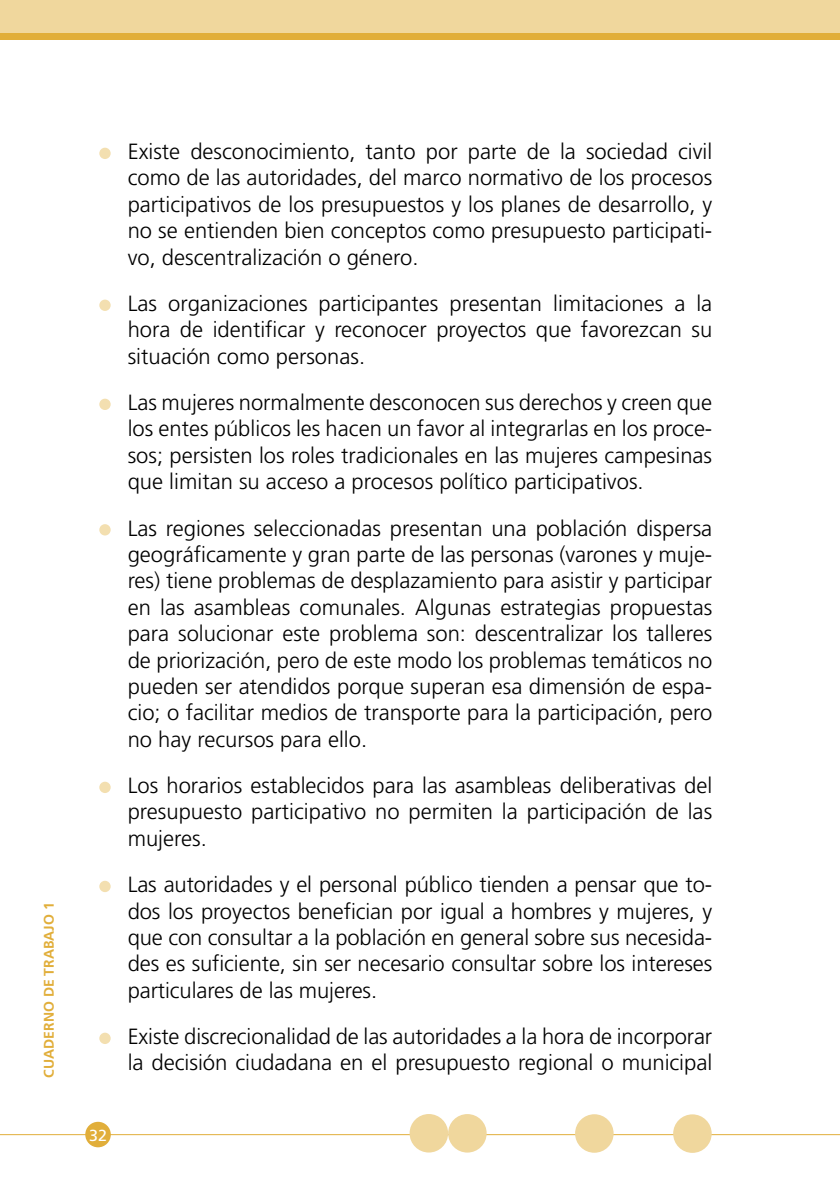
<style>
.page{position:relative;width:840px;height:1191px;background:#fff}
.page>*{position:absolute;margin:0;border:0;box-sizing:border-box;transform-origin:0 0}
.boliches{font:300 22px/26.4px "Frutiger";color:#000;text-align:justify}
.t1{font:16px "Frutiger";color:#fff}
.t2{font:700 14px "Frutiger";color:#e1ae3a}
</style>
<div class="page">
<div style="left:0;top:0;width:839px;height:40px;background:#f0d79d"></div>
<div style="left:0;top:33px;width:839px;height:7px;background:#e1ae3a"></div>
<hr style="left:0;top:1134px;width:839px;height:1px;background:#e1ae3a">
<div style="left:85px;top:1121px;width:26px;height:26px;background:#e1ae3a;border-radius:50%"></div>
<div style="left:409px;top:1114px;width:39px;height:38px;background:#f0d79d;border-radius:50%"></div>
<div style="left:448px;top:1114px;width:38px;height:38px;background:#f0d79d;border-radius:50%"></div>
<div style="left:574px;top:1114px;width:39px;height:38px;background:#f0d79d;border-radius:50%"></div>
<div style="left:672px;top:1114px;width:39px;height:38px;background:#f0d79d;border-radius:50%"></div>
<hr style="left:839px;top:0;width:1px;height:40px;background:#f0d79d">
<div style="left:99px;top:148px;width:12px;height:11px;background:#f3dfb0;border-radius:50%"></div>
<div style="left:99px;top:299px;width:12px;height:12px;background:#f3dfb0;border-radius:50%"></div>
<div style="left:99px;top:399px;width:12px;height:11px;background:#f3dfb0;border-radius:50%"></div>
<div style="left:99px;top:524px;width:12px;height:11px;background:#f3dfb0;border-radius:50%"></div>
<div style="left:99px;top:781px;width:12px;height:12px;background:#f3dfb0;border-radius:50%"></div>
<div style="left:99px;top:880px;width:12px;height:12px;background:#f3dfb0;border-radius:50%"></div>
<div style="left:99px;top:1032px;width:12px;height:12px;background:#f3dfb0;border-radius:50%"></div>
<p class="t2" style="left:41px;top:1077px;width:177px;rotate:-90deg">CUADERNO DE TRABAJO 1</p>
<p class="t1" style="left:89px;top:1125px;width:19px">32</p>
<p class="boliches" style="left:128px;top:138px;width:585px">Existe desconocimiento, tanto por parte de la sociedad civil como de las autoridades, del marco normativo de los procesos participativos de los presupuestos y los planes de desarrollo, y no se entienden bien conceptos como presupuesto participati&shy;vo, descentralización o género.</p>
<p class="boliches" style="left:128px;top:290px;width:585px">Las organizaciones participantes presentan limitaciones a la hora de identificar y reconocer proyectos que favorezcan su situación como personas.</p>
<p class="boliches" style="left:128px;top:389px;width:585px">Las mujeres normalmente desconocen sus derechos y creen que los entes públicos les hacen un favor al integrarlas en los proce&shy;sos; persisten los roles tradicionales en las mujeres campesinas que limitan su acceso a procesos político participativos.</p>
<p class="boliches" style="left:128px;top:514px;width:585px">Las regiones seleccionadas presentan una población dispersa geográficamente y gran parte de las personas (varones y muje&shy;res) tiene problemas de desplazamiento para asistir y participar en las asambleas comunales. Algunas estrategias propuestas para solucionar este problema son: descentralizar los talleres de priorización, pero de este modo los problemas temáticos no pueden ser atendidos porque superan esa dimensión de espa&shy;cio; o facilitar medios de transporte para la participación, pero no hay recursos para ello.</p>
<p class="boliches" style="left:128px;top:772px;width:585px">Los horarios establecidos para las asambleas deliberativas del presupuesto participativo no permiten la participación de las mujeres.</p>
<p class="boliches" style="left:128px;top:871px;width:585px">Las autoridades y el personal público tienden a pensar que to&shy;dos los proyectos benefician por igual a hombres y mujeres, y que con consultar a la población en general sobre sus necesida&shy;des es suficiente, sin ser necesario consultar sobre los intereses particulares de las mujeres.</p>
<p class="boliches" style="left:128px;top:1023px;width:585px">Existe discrecionalidad de las autoridades a la hora de incorporar la decisión ciudadana en el presupuesto regional o municipal</p>
</div>
